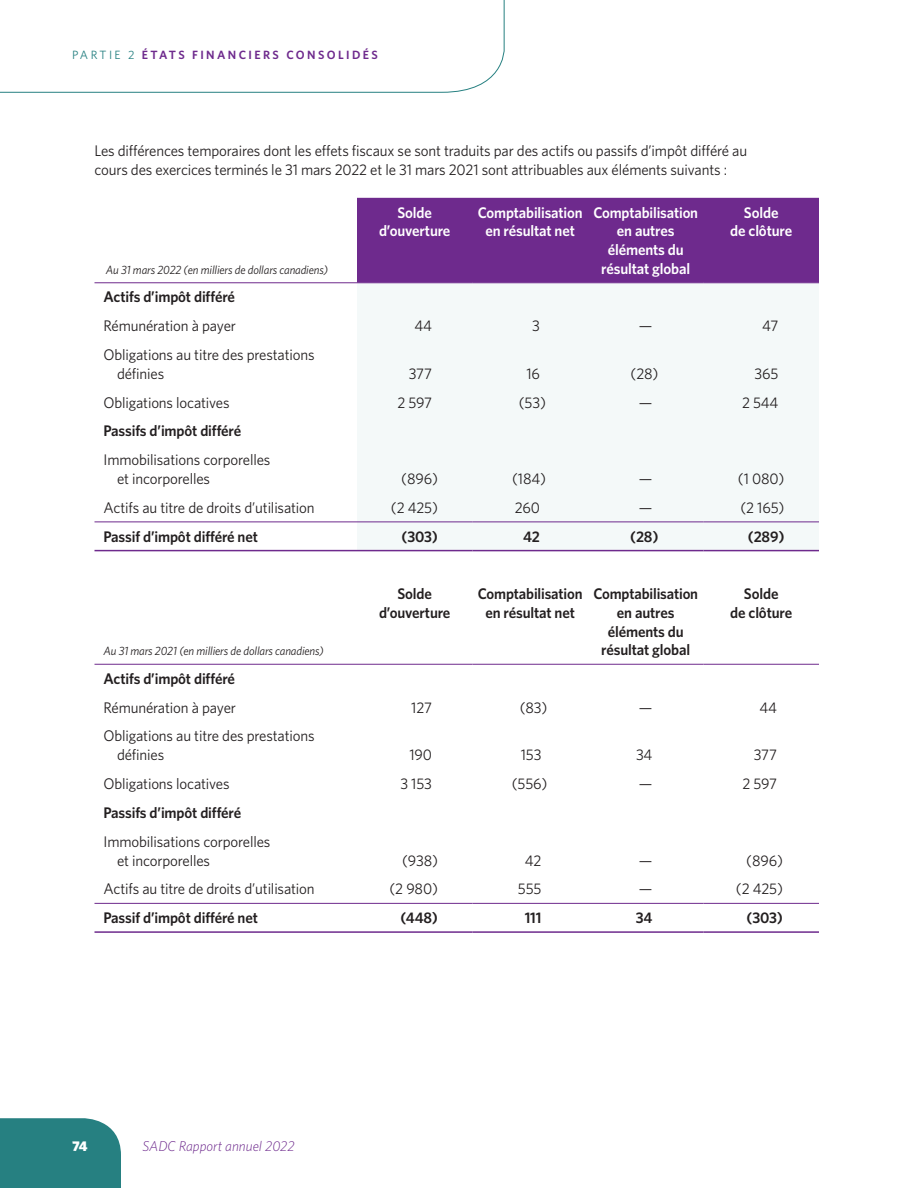
<style>
.page{position:relative;width:918px;height:1188px;background:#fff}
.page>*{position:absolute;margin:0;border:0;box-sizing:border-box;transform-origin:0 0}
.body_no_space_after{font:15.3px "Whitney";letter-spacing:-.01em;color:#231f20}
.body{font:15.3px/19.2px "Whitney";letter-spacing:-.01em;color:#231f20}
.body_no_space_after-2{font:600 15.3px "Whitney";letter-spacing:-.01em;color:#231f20}
.table_head{font:600 15.3px/18.8px "Whitney";letter-spacing:-.01em;color:#fff;text-align:center;scale:.96 1}
.table_head-2{font:600 15.3px/18.8px "Whitney";letter-spacing:-.01em;color:#231f20;text-align:center;scale:.96 1}
.table_head-3{font:600 15.3px/18.8px "Whitney";letter-spacing:-.01em;color:#fff;text-align:center}
.table_head-4{font:600 15.3px/18.8px "Whitney";letter-spacing:-.01em;color:#231f20;text-align:center}
.t1{font:italic 300 14.25px "Whitney";color:#6e2a8d}
.t2{font:900 14.1px "Whitney";color:#fff}
.as_at{font:italic 12px "Whitney";letter-spacing:-.01em;color:#231f20}
.t3{font:600 12px "Whitney";color:#6e2a8d}
.t4{font:12px "Whitney";letter-spacing:.2em;color:#268081}
.s1{font-weight:600;color:#6e2a8d}
</style>
<div class="page">
<div style="left:357px;top:198px;width:462px;height:84px;background:#6e2a8d"></div>
<div style="left:357px;top:283px;width:462px;height:267px;background:#f4f9f9"></div>
<hr style="left:94px;top:282px;width:263px;height:1px;background:#6e2a8d">
<hr style="left:357px;top:282px;width:115px;height:1px;background:#6e2a8d">
<hr style="left:472px;top:282px;width:116px;height:1px;background:#6e2a8d">
<hr style="left:588px;top:282px;width:116px;height:1px;background:#6e2a8d">
<hr style="left:704px;top:282px;width:115px;height:1px;background:#6e2a8d">
<hr style="left:94px;top:664px;width:263px;height:1px;background:#6e2a8d">
<hr style="left:357px;top:664px;width:115px;height:1px;background:#6e2a8d">
<hr style="left:472px;top:664px;width:116px;height:1px;background:#6e2a8d">
<hr style="left:588px;top:664px;width:116px;height:1px;background:#6e2a8d">
<hr style="left:704px;top:664px;width:115px;height:1px;background:#6e2a8d">
<hr style="left:94px;top:522px;width:263px;height:1px;background:#6e2a8d">
<hr style="left:357px;top:522px;width:115px;height:1px;background:#6e2a8d">
<hr style="left:472px;top:522px;width:116px;height:1px;background:#6e2a8d">
<hr style="left:588px;top:522px;width:116px;height:1px;background:#6e2a8d">
<hr style="left:704px;top:522px;width:115px;height:1px;background:#6e2a8d">
<hr style="left:94px;top:550px;width:263px;height:1px;background:#6e2a8d">
<hr style="left:357px;top:550px;width:115px;height:1px;background:#6e2a8d">
<hr style="left:472px;top:550px;width:116px;height:1px;background:#6e2a8d">
<hr style="left:588px;top:550px;width:116px;height:1px;background:#6e2a8d">
<hr style="left:704px;top:550px;width:115px;height:1px;background:#6e2a8d">
<hr style="left:94px;top:903px;width:263px;height:1px;background:#6e2a8d">
<hr style="left:357px;top:903px;width:115px;height:1px;background:#6e2a8d">
<hr style="left:472px;top:903px;width:116px;height:1px;background:#6e2a8d">
<hr style="left:588px;top:903px;width:116px;height:1px;background:#6e2a8d">
<hr style="left:704px;top:903px;width:115px;height:1px;background:#6e2a8d">
<hr style="left:94px;top:931px;width:263px;height:2px;background:#6e2a8d">
<hr style="left:357px;top:931px;width:115px;height:2px;background:#6e2a8d">
<hr style="left:472px;top:931px;width:116px;height:2px;background:#6e2a8d">
<hr style="left:588px;top:931px;width:116px;height:2px;background:#6e2a8d">
<hr style="left:704px;top:931px;width:115px;height:2px;background:#6e2a8d">
<svg style="left:0;top:0;width:505px;height:93px"></svg>
<div style="left:0;top:1118px;width:121px;height:70px;background:#268081"></div>
<p class="t4" style="left:72px;top:47px;width:88px">PARTIE 2 <span class="s1">États</span></p>
<p class="t3" style="left:192px;top:47px;width:10px">financiers</p>
<p class="t3" style="left:286px;top:47px;width:11px">consolidés</p>
<p class="body" style="left:94px;top:141px;width:654px">Les différences temporaires dont les effets fiscaux se sont traduits par des actifs ou passifs d’impôt différé au cours des exercices terminés le 31 mars 2022 et le 31 mars 2021 sont attribuables aux éléments suivants :</p>
<p class="as_at" style="left:106px;top:262px;width:224px">Au 31 mars 2022 (en milliers de dollars canadiens)</p>
<p class="table_head-3" style="left:379px;top:203px;width:73px">Solde d’ouverture</p>
<p class="table_head" style="left:478px;top:203px;width:111px">Comptabilisation en résultat net</p>
<p class="table_head" style="left:593px;top:203px;width:111px">Comptabilisation en autres éléments du résultat global</p>
<p class="table_head-3" style="left:730px;top:203px;width:63px">Solde<br>de clôture</p>
<p class="body_no_space_after-2" style="left:104px;top:287px;width:133px">Actifs d’impôt différé</p>
<p class="body_no_space_after" style="left:104px;top:316px;width:134px">Rémunération à payer</p>
<p class="body_no_space_after" style="left:414px;top:316px;width:19px">44</p>
<p class="body_no_space_after" style="left:532px;top:316px;width:9px">3</p>
<p class="body_no_space_after" style="left:639px;top:316px;width:15px">—</p>
<p class="body_no_space_after" style="left:762px;top:316px;width:18px">47</p>
<p class="body_no_space_after" style="left:104px;top:344px;width:213px">Obligations au titre des prestations</p>
<p class="body_no_space_after" style="left:117px;top:364px;width:49px">définies</p>
<p class="body_no_space_after" style="left:409px;top:364px;width:25px">377</p>
<p class="body_no_space_after" style="left:526px;top:364px;width:15px">16</p>
<p class="body_no_space_after" style="left:631px;top:364px;width:29px">(28)</p>
<p class="body_no_space_after" style="left:755px;top:364px;width:25px">365</p>
<p class="body_no_space_after" style="left:104px;top:392px;width:128px">Obligations locatives</p>
<p class="body_no_space_after" style="left:397px;top:392px;width:36px">2 597</p>
<p class="body_no_space_after" style="left:519px;top:392px;width:29px">(53)</p>
<p class="body_no_space_after" style="left:639px;top:392px;width:15px">—</p>
<p class="body_no_space_after" style="left:742px;top:392px;width:38px">2 544</p>
<p class="body_no_space_after-2" style="left:104px;top:421px;width:139px">Passifs d’impôt différé</p>
<p class="body_no_space_after" style="left:104px;top:450px;width:168px">Immobilisations corporelles</p>
<p class="body_no_space_after" style="left:117px;top:469px;width:95px">et incorporelles</p>
<p class="body_no_space_after" style="left:401px;top:469px;width:38px">(896)</p>
<p class="body_no_space_after" style="left:512px;top:469px;width:35px">(184)</p>
<p class="body_no_space_after" style="left:639px;top:469px;width:15px">—</p>
<p class="body_no_space_after" style="left:738px;top:469px;width:48px">(1 080)</p>
<p class="body_no_space_after" style="left:104px;top:497px;width:213px">Actifs au titre de droits d’utilisation</p>
<p class="body_no_space_after" style="left:391px;top:497px;width:49px">(2 425)</p>
<p class="body_no_space_after" style="left:515px;top:497px;width:27px">260</p>
<p class="body_no_space_after" style="left:639px;top:497px;width:15px">—</p>
<p class="body_no_space_after" style="left:740px;top:497px;width:46px">(2 165)</p>
<p class="body_no_space_after-2" style="left:104px;top:526px;width:156px">Passif d’impôt différé net</p>
<p class="body_no_space_after-2" style="left:401px;top:526px;width:38px">(303)</p>
<p class="body_no_space_after-2" style="left:523px;top:526px;width:18px">42</p>
<p class="body_no_space_after-2" style="left:630px;top:526px;width:30px">(28)</p>
<p class="body_no_space_after-2" style="left:748px;top:526px;width:38px">(289)</p>
<p class="as_at" style="left:104px;top:643px;width:222px">Au 31 mars 2021 (en milliers de dollars canadiens)</p>
<p class="table_head-4" style="left:379px;top:584px;width:73px">Solde d’ouverture</p>
<p class="table_head-2" style="left:478px;top:584px;width:111px">Comptabilisation en résultat net</p>
<p class="table_head-2" style="left:593px;top:584px;width:111px">Comptabilisation en autres éléments du résultat global</p>
<p class="table_head-4" style="left:730px;top:584px;width:63px">Solde<br>de clôture</p>
<p class="body_no_space_after-2" style="left:104px;top:668px;width:133px">Actifs d’impôt différé</p>
<p class="body_no_space_after" style="left:104px;top:697px;width:134px">Rémunération à payer</p>
<p class="body_no_space_after" style="left:411px;top:697px;width:22px">127</p>
<p class="body_no_space_after" style="left:520px;top:697px;width:29px">(83)</p>
<p class="body_no_space_after" style="left:639px;top:697px;width:15px">—</p>
<p class="body_no_space_after" style="left:759px;top:697px;width:19px">44</p>
<p class="body_no_space_after" style="left:104px;top:726px;width:213px">Obligations au titre des prestations</p>
<p class="body_no_space_after" style="left:117px;top:745px;width:49px">définies</p>
<p class="body_no_space_after" style="left:409px;top:745px;width:24px">190</p>
<p class="body_no_space_after" style="left:521px;top:745px;width:22px">153</p>
<p class="body_no_space_after" style="left:636px;top:745px;width:18px">34</p>
<p class="body_no_space_after" style="left:754px;top:745px;width:25px">377</p>
<p class="body_no_space_after" style="left:104px;top:774px;width:128px">Obligations locatives</p>
<p class="body_no_space_after" style="left:400px;top:774px;width:33px">3 153</p>
<p class="body_no_space_after" style="left:512px;top:774px;width:37px">(556)</p>
<p class="body_no_space_after" style="left:639px;top:774px;width:15px">—</p>
<p class="body_no_space_after" style="left:742px;top:774px;width:36px">2 597</p>
<p class="body_no_space_after-2" style="left:104px;top:802px;width:139px">Passifs d’impôt différé</p>
<p class="body_no_space_after" style="left:104px;top:831px;width:168px">Immobilisations corporelles</p>
<p class="body_no_space_after" style="left:117px;top:850px;width:95px">et incorporelles</p>
<p class="body_no_space_after" style="left:402px;top:850px;width:37px">(938)</p>
<p class="body_no_space_after" style="left:525px;top:850px;width:18px">42</p>
<p class="body_no_space_after" style="left:639px;top:850px;width:15px">—</p>
<p class="body_no_space_after" style="left:746px;top:850px;width:38px">(896)</p>
<p class="body_no_space_after" style="left:104px;top:879px;width:213px">Actifs au titre de droits d’utilisation</p>
<p class="body_no_space_after" style="left:390px;top:879px;width:50px">(2 980)</p>
<p class="body_no_space_after" style="left:518px;top:879px;width:25px">555</p>
<p class="body_no_space_after" style="left:639px;top:879px;width:15px">—</p>
<p class="body_no_space_after" style="left:736px;top:879px;width:49px">(2 425)</p>
<p class="body_no_space_after-2" style="left:104px;top:908px;width:156px">Passif d’impôt différé net</p>
<p class="body_no_space_after-2" style="left:401px;top:908px;width:39px">(448)</p>
<p class="body_no_space_after-2" style="left:525px;top:908px;width:18px">111</p>
<p class="body_no_space_after-2" style="left:636px;top:908px;width:18px">34</p>
<p class="body_no_space_after-2" style="left:746px;top:908px;width:38px">(303)</p>
<p class="t2" style="left:72px;top:1137px;width:17px">74</p>
<p class="t1" style="left:142px;top:1137px;width:154px">SADC Rapport annuel 2022</p>
</div>
